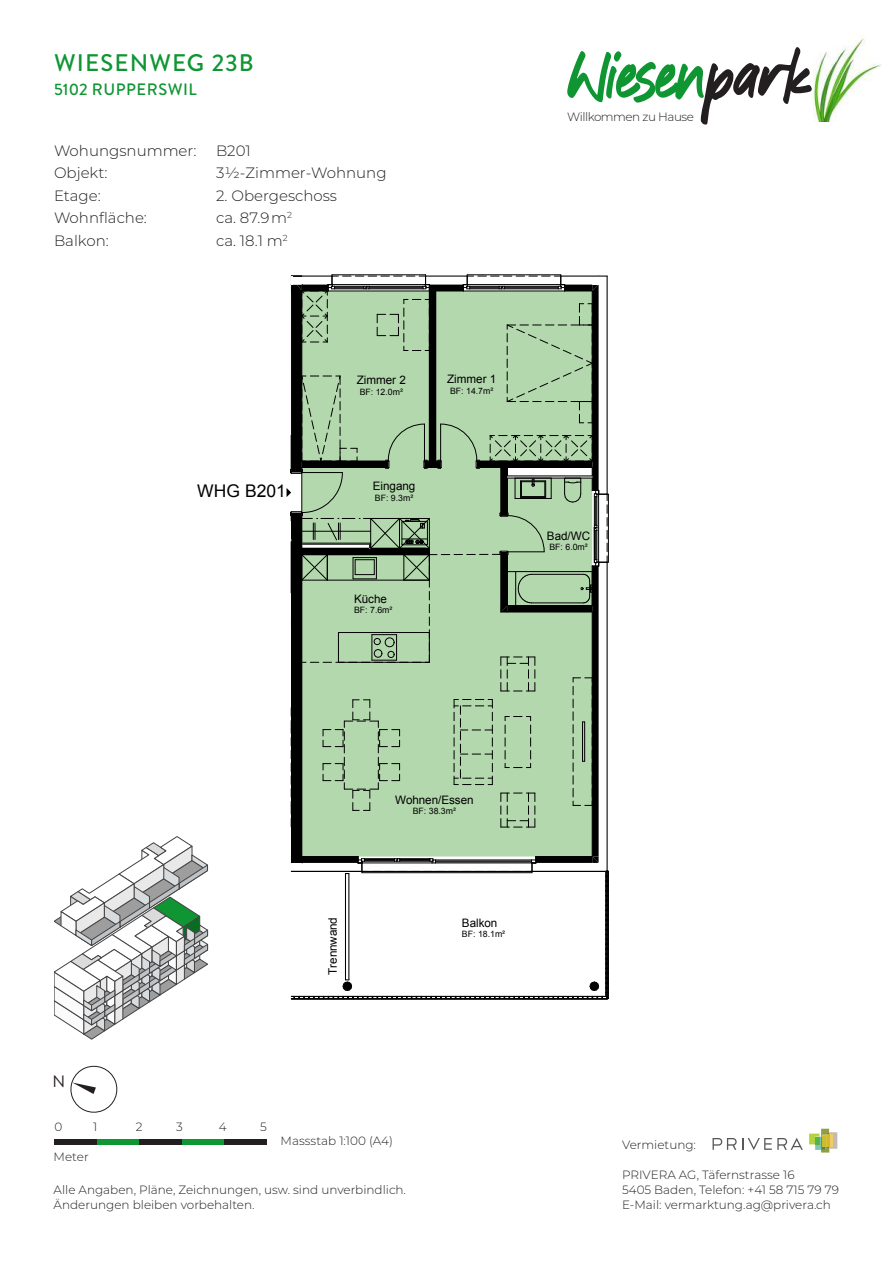
<style>
.page{position:relative;width:893px;height:1263px;background:#fff}
.page>*{position:absolute;margin:0;border:0;box-sizing:border-box;transform-origin:0 0}
.t1{font:500 24px "Brandon Grotesque";letter-spacing:.04em;color:#0f9633}
.t2{font:17.55px "Arial";color:#000}
.t3{font:500 16.5px "Brandon Grotesque";letter-spacing:.03em;color:#0f9633}
.t4{font:16.5px "Brandon Grotesque";color:#231f20}
.t5{font:300 15px "Montserrat";color:#231f20}
.t6{font:300 12px/15px "Montserrat";color:#231f20}
.t7{font:300 12px "Montserrat";letter-spacing:-.04em;color:#231f20}
.t8{font:11.7px "Arial";color:#000}
.t9{font:8.7px "Arial";color:#000}
</style>
<div class="page">
<div style="left:97px;top:1139px;width:42px;height:6px;background:#0f9633"></div>
<div style="left:182px;top:1139px;width:42px;height:6px;background:#0f9633"></div>
<div style="left:139px;top:1139px;width:43px;height:6px;background:#231f20"></div>
<div style="left:54px;top:1139px;width:43px;height:6px;background:#231f20"></div>
<div style="left:224px;top:1139px;width:43px;height:6px;background:#231f20"></div>
<svg style="left:70px;top:1065px;width:48px;height:48px"></svg>
<img style="left:813px;top:37px;width:68px;height:84px">
<svg style="left:567px;top:47px;width:245px;height:78px"></svg>
<svg style="left:809px;top:1129px;width:28px;height:23px"></svg>
<hr style="left:822px;top:1136px;width:4px;height:11px;background:#cbba34">
<svg style="left:713px;top:1137px;width:90px;height:13px"></svg>
<svg style="left:54px;top:275px;width:555px;height:764px"></svg>
<h1 class="t1" style="left:54px;top:46px;width:201px">WIESENWEG 23B</h1>
<h3 class="t3" style="left:54px;top:78px;width:144px">5102 RUPPERSWIL</h3>
<p class="t5" style="left:54px;top:140px;width:144px">Wohungsnummer:</p>
<p class="t5" style="left:216px;top:140px;width:36px">B201</p>
<p class="t5" style="left:54px;top:163px;width:55px">Objekt:</p>
<p class="t5" style="left:216px;top:163px;width:172px">3½-Zimmer-Wohnung</p>
<p class="t5" style="left:54px;top:185px;width:48px">Etage:</p>
<p class="t5" style="left:216px;top:185px;width:123px">2. Obergeschoss</p>
<p class="t5" style="left:54px;top:208px;width:94px">Wohnfläche:</p>
<p class="t5" style="left:216px;top:208px;width:78px">ca. 87.9 m<sup>2</sup></p>
<p class="t5" style="left:54px;top:230px;width:56px">Balkon:</p>
<p class="t5" style="left:216px;top:230px;width:73px">ca. 18.1 m<sup>2</sup></p>
<p class="t8" style="left:357px;top:372px;width:51px">Zimmer 2</p>
<p class="t9" style="left:360px;top:386px;width:45px">BF: 12.0m²</p>
<p class="t8" style="left:447px;top:371px;width:51px">Zimmer 1</p>
<p class="t9" style="left:450px;top:385px;width:45px">BF: 14.7m²</p>
<h2 class="t2" style="left:197px;top:479px;width:90px">WHG B201</h2>
<p class="t8" style="left:373px;top:478px;width:44px">Eingang</p>
<p class="t9" style="left:375px;top:492px;width:40px">BF: 9.3m²</p>
<p class="t8" style="left:354px;top:591px;width:34px">Küche</p>
<p class="t9" style="left:354px;top:605px;width:40px">BF: 7.6m²</p>
<p class="t7" style="left:567px;top:109px;width:128px">Willkommen zu Hause</p>
<p class="t8" style="left:547px;top:528px;width:45px">Bad/WC</p>
<p class="t9" style="left:549px;top:542px;width:40px">BF: 6.0m²</p>
<p class="t8" style="left:395px;top:792px;width:80px">Wohnen/Essen</p>
<p class="t9" style="left:413px;top:806px;width:45px">BF: 38.3m²</p>
<p class="t8" style="left:325px;top:975px;width:59px;rotate:-90deg">Trennwand</p>
<h3 class="t4" style="left:53px;top:1069px;width:14px">N</h3>
<p class="t6" style="left:54px;top:1119px;width:9px">0</p>
<p class="t6" style="left:93px;top:1119px;width:6px">1</p>
<p class="t6" style="left:136px;top:1119px;width:8px">2</p>
<p class="t6" style="left:176px;top:1119px;width:8px">3</p>
<p class="t6" style="left:219px;top:1119px;width:9px">4</p>
<p class="t6" style="left:260px;top:1119px;width:8px">5</p>
<p class="t6" style="left:281px;top:1132px;width:114px">Massstab 1:100 (A4)</p>
<p class="t8" style="left:462px;top:915px;width:37px">Balkon</p>
<p class="t9" style="left:462px;top:928px;width:45px">BF: 18.1m²</p>
<p class="t6" style="left:54px;top:1149px;width:37px">Meter</p>
<p class="t6" style="left:54px;top:1182px;width:354px">Alle Angaben, Pläne, Zeichnungen, usw. sind unverbindlich.<br>Änderungen bleiben vorbehalten.</p>
<p class="t6" style="left:622px;top:1137px;width:75px">Vermietung:</p>
<p class="t6" style="left:622px;top:1167px;width:218px">PRIVERA AG, Täfernstrasse 16<br>5405 Baden, Telefon: +41 58 715 79 79<br>E-Mail: vermarktung.ag@privera.ch</p>
</div>
